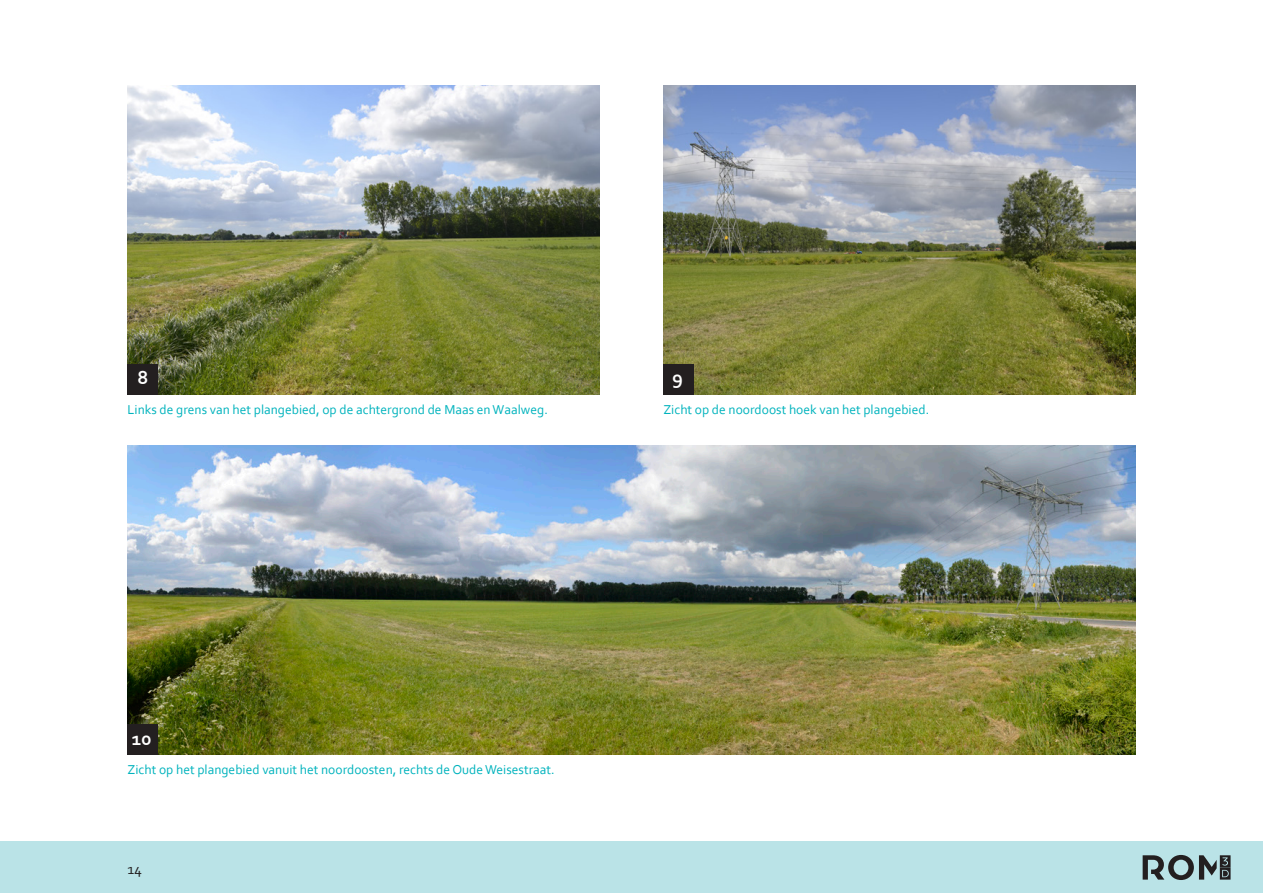
<style>
.page{position:relative;width:1263px;height:893px;background:#fff}
.page>*{position:absolute;margin:0;border:0;box-sizing:border-box;transform-origin:0 0}
.t1{font:700 19.65px "Corbel";color:#fff}
.t2{font:15px "Corbel";color:#231f20}
.t3{font:13.5px "Corbel";color:#00b3bd}
</style>
<div class="page">
<div style="left:0;top:842px;width:1263px;height:51px;background:#bae3e7"></div>
<svg style="left:1143px;top:855px;width:87px;height:25px"></svg>
<img style="left:663px;top:85px;width:472px;height:309px">
<img style="left:128px;top:85px;width:472px;height:309px">
<div style="left:663px;top:364px;width:30px;height:30px;background:#231f20"></div>
<div style="left:128px;top:364px;width:30px;height:30px;background:#231f20"></div>
<img style="left:128px;top:446px;width:1007px;height:309px">
<div style="left:128px;top:725px;width:30px;height:30px;background:#231f20"></div>
<h1 class="t1" style="left:137px;top:366px;width:12px">8</h1>
<h1 class="t1" style="left:672px;top:366px;width:12px">9</h1>
<p class="t3" style="left:128px;top:401px;width:422px">Links de grens van het plangebied, op de achtergrond de Maas en Waalweg.</p>
<p class="t3" style="left:663px;top:401px;width:267px">Zicht op de noordoost hoek van het plangebied.</p>
<h1 class="t1" style="left:132px;top:726px;width:21px">10</h1>
<p class="t3" style="left:128px;top:761px;width:429px">Zicht op het plangebied vanuit het noordoosten, rechts de Oude Weisestraat.</p>
<p class="t2" style="left:128px;top:859px;width:16px">14</p>
</div>
